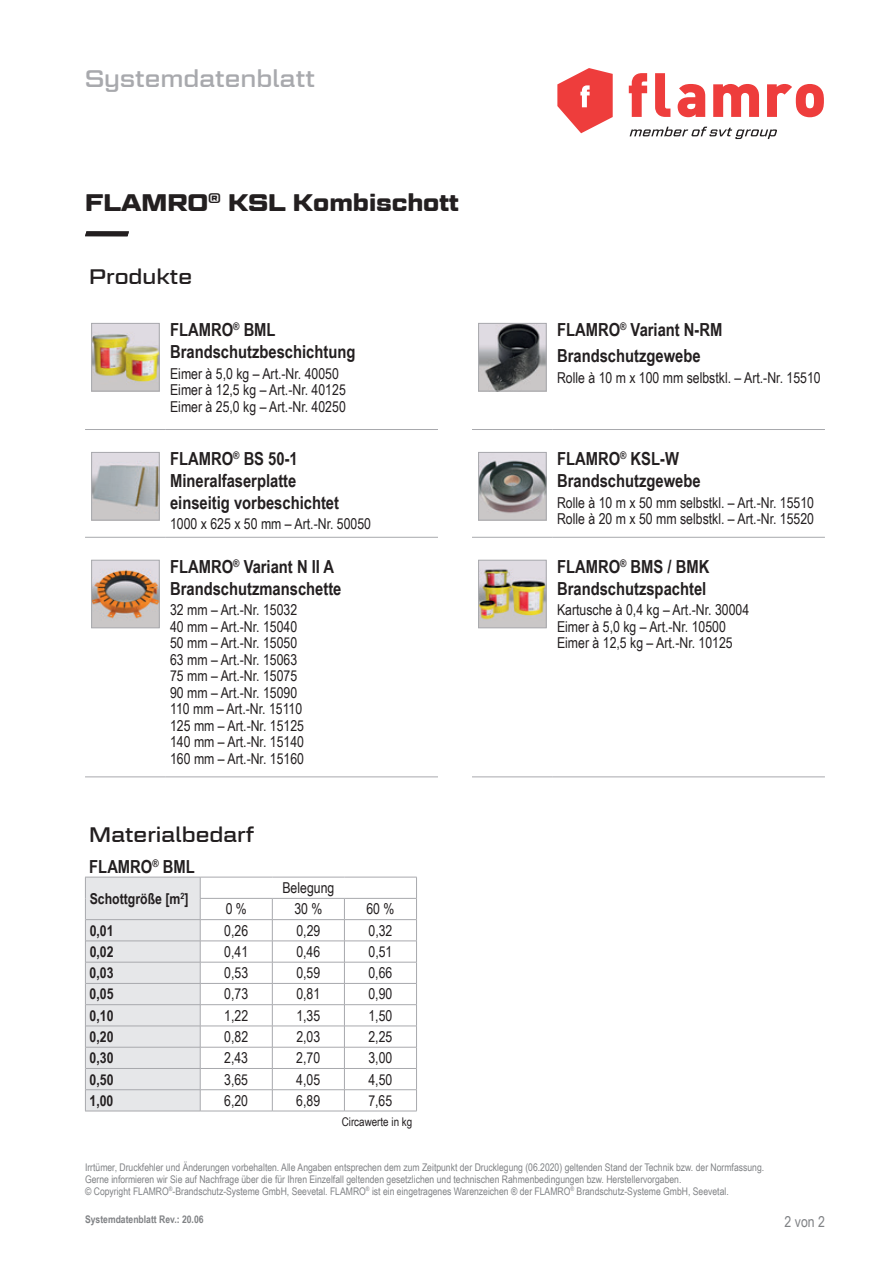
<style>
.page{position:relative;width:893px;height:1263px;background:#fff}
.page>*{position:absolute;margin:0;border:0;box-sizing:border-box;transform-origin:0 0}
.t1{font:700 24px "Geom Graphic";color:#231f20}
.t2{font:24px "Geom Graphic";color:#a8a9ad}
.t3{font:21px "Geom Graphic";color:#231f20}
.t4{font:700 18px/21.6px "Arial Narrow";color:#231f20}
.t5{font:15px/16.5px "Arial Narrow";color:#231f20}
.t6{font:700 15px "Arial Narrow";color:#231f20}
.t7{font:15px "Arial Narrow";color:#808285}
.t8{font:12px "Arial Narrow";color:#231f20}
.t9{font:10.5px/12px "Arial Narrow";color:#808285}
.t10{font:700 10.5px "Arial Narrow";color:#808285}
</style>
<div class="page">
<hr style="left:166px;top:429px;width:272px;height:1px;background:#a8a9ad">
<hr style="left:85px;top:429px;width:81px;height:1px;background:#a8a9ad">
<img style="left:93px;top:325px;width:64px;height:64px">
<div style="left:91px;top:323px;width:68px;height:68px;border:1px solid #a8a9ad"></div>
<hr style="left:472px;top:777px;width:81px;height:1px;background:#a8a9ad">
<hr style="left:553px;top:777px;width:272px;height:1px;background:#a8a9ad">
<img style="left:480px;top:562px;width:64px;height:64px">
<div style="left:478px;top:560px;width:68px;height:68px;border:1px solid #a8a9ad"></div>
<hr style="left:166px;top:537px;width:272px;height:1px;background:#a8a9ad">
<hr style="left:85px;top:537px;width:81px;height:1px;background:#a8a9ad">
<img style="left:93px;top:454px;width:64px;height:64px">
<div style="left:91px;top:452px;width:68px;height:68px;border:1px solid #a8a9ad"></div>
<hr style="left:553px;top:429px;width:272px;height:1px;background:#a8a9ad">
<hr style="left:472px;top:429px;width:81px;height:1px;background:#a8a9ad">
<img style="left:480px;top:325px;width:64px;height:64px">
<div style="left:478px;top:323px;width:68px;height:68px;border:1px solid #a8a9ad"></div>
<hr style="left:166px;top:777px;width:272px;height:1px;background:#a8a9ad">
<hr style="left:85px;top:777px;width:81px;height:1px;background:#a8a9ad">
<img style="left:93px;top:562px;width:64px;height:64px">
<div style="left:91px;top:560px;width:68px;height:68px;border:1px solid #a8a9ad"></div>
<svg style="left:201px;top:897px;width:215px;height:214px"></svg>
<hr style="left:200px;top:898px;width:72px;height:1px;background:#a8a9ad">
<hr style="left:272px;top:898px;width:72px;height:1px;background:#a8a9ad">
<hr style="left:344px;top:898px;width:73px;height:1px;background:#a8a9ad">
<hr style="left:200px;top:919px;width:72px;height:1px;background:#a8a9ad">
<hr style="left:272px;top:919px;width:72px;height:1px;background:#a8a9ad">
<hr style="left:344px;top:919px;width:73px;height:1px;background:#a8a9ad">
<hr style="left:200px;top:941px;width:72px;height:1px;background:#a8a9ad">
<hr style="left:272px;top:941px;width:72px;height:1px;background:#a8a9ad">
<hr style="left:344px;top:941px;width:73px;height:1px;background:#a8a9ad">
<hr style="left:200px;top:962px;width:72px;height:1px;background:#a8a9ad">
<hr style="left:272px;top:962px;width:72px;height:1px;background:#a8a9ad">
<hr style="left:344px;top:962px;width:73px;height:1px;background:#a8a9ad">
<hr style="left:200px;top:983px;width:72px;height:1px;background:#a8a9ad">
<hr style="left:272px;top:983px;width:72px;height:1px;background:#a8a9ad">
<hr style="left:344px;top:983px;width:73px;height:1px;background:#a8a9ad">
<hr style="left:200px;top:1004px;width:72px;height:1px;background:#a8a9ad">
<hr style="left:272px;top:1004px;width:72px;height:1px;background:#a8a9ad">
<hr style="left:344px;top:1004px;width:73px;height:1px;background:#a8a9ad">
<hr style="left:200px;top:1026px;width:72px;height:1px;background:#a8a9ad">
<hr style="left:272px;top:1026px;width:72px;height:1px;background:#a8a9ad">
<hr style="left:344px;top:1026px;width:73px;height:1px;background:#a8a9ad">
<hr style="left:200px;top:1047px;width:72px;height:1px;background:#a8a9ad">
<hr style="left:272px;top:1047px;width:72px;height:1px;background:#a8a9ad">
<hr style="left:344px;top:1047px;width:73px;height:1px;background:#a8a9ad">
<hr style="left:200px;top:1068px;width:72px;height:1px;background:#a8a9ad">
<hr style="left:272px;top:1068px;width:72px;height:1px;background:#a8a9ad">
<hr style="left:344px;top:1068px;width:73px;height:1px;background:#a8a9ad">
<svg style="left:272px;top:898px;width:1px;height:213px"></svg>
<svg style="left:344px;top:898px;width:1px;height:213px"></svg>
<hr style="left:200px;top:877px;width:72px;height:1px;background:#a8a9ad">
<hr style="left:272px;top:877px;width:72px;height:1px;background:#a8a9ad">
<hr style="left:344px;top:877px;width:73px;height:1px;background:#a8a9ad">
<hr style="left:85px;top:1111px;width:115px;height:1px;background:#a8a9ad">
<hr style="left:200px;top:1089px;width:72px;height:1px;background:#a8a9ad">
<svg style="left:85px;top:877px;width:116px;height:234px;background:#e2e3e5"></svg>
<hr style="left:272px;top:1089px;width:72px;height:1px;background:#a8a9ad">
<hr style="left:344px;top:1089px;width:73px;height:1px;background:#a8a9ad">
<svg style="left:416px;top:877px;width:1px;height:234px"></svg>
<hr style="left:200px;top:1111px;width:72px;height:1px;background:#a8a9ad">
<hr style="left:272px;top:1111px;width:72px;height:1px;background:#a8a9ad">
<hr style="left:344px;top:1111px;width:73px;height:1px;background:#a8a9ad">
<hr style="left:553px;top:537px;width:272px;height:1px;background:#a8a9ad">
<hr style="left:472px;top:537px;width:81px;height:1px;background:#a8a9ad">
<img style="left:480px;top:454px;width:64px;height:64px">
<div style="left:478px;top:452px;width:68px;height:68px;border:1px solid #a8a9ad"></div>
<svg style="left:629px;top:73px;width:18px;height:44px"></svg>
<svg style="left:655px;top:73px;width:15px;height:44px"></svg>
<svg style="left:678px;top:84px;width:27px;height:33px"></svg>
<svg style="left:713px;top:84px;width:46px;height:33px"></svg>
<svg style="left:767px;top:84px;width:57px;height:33px"></svg>
<svg style="left:557px;top:68px;width:56px;height:65px"></svg>
<svg style="left:630px;top:127px;width:147px;height:12px"></svg>
<svg style="left:85px;top:231px;width:44px;height:5px"></svg>
<h1 class="t2" style="left:85px;top:63px;width:232px">Systemdatenblatt</h1>
<h1 class="t1" style="left:85px;top:188px;width:376px">FLAMRO<sup>®</sup> KSL Kombischott</h1>
<h2 class="t3" style="left:89px;top:264px;width:104px">Produkte</h2>
<p class="t4" style="left:170px;top:318px;width:187px">FLAMRO<sup>®</sup> BML<br>Brandschutzbeschichtung</p>
<p class="t5" style="left:170px;top:365px;width:177px">Eimer à 5,0 kg – Art.-Nr. 40050<br>Eimer à 12,5 kg – Art.-Nr. 40125<br>Eimer à 25,0 kg – Art.-Nr. 40250</p>
<p class="t4" style="left:170px;top:447px;width:170px">FLAMRO<sup>®</sup> BS 50-1<br>Mineralfaserplatte einseitig vorbeschichtet</p>
<p class="t5" style="left:170px;top:515px;width:203px">1000 x 625 x 50 mm – Art.-Nr. 50050</p>
<p class="t4" style="left:170px;top:555px;width:173px">FLAMRO<sup>®</sup> Variant N II A<br>Brandschutzmanschette</p>
<p class="t5" style="left:170px;top:601px;width:136px">32 mm – Art.-Nr. 15032<br>40 mm – Art.-Nr. 15040<br>50 mm – Art.-Nr. 15050<br>63 mm – Art.-Nr. 15063<br>75 mm – Art.-Nr. 15075<br>90 mm – Art.-Nr. 15090<br>110 mm – Art.-Nr. 15110<br>125 mm – Art.-Nr. 15125<br>140 mm – Art.-Nr. 15140<br>160 mm – Art.-Nr. 15160</p>
<h2 class="t3" style="left:89px;top:821px;width:167px">Materialbedarf</h2>
<p class="t4" style="left:89px;top:855px;width:107px">FLAMRO<sup>®</sup> BML</p>
<p class="t6" style="left:90px;top:887px;width:100px">Schottgröße [m<sup>2</sup>]</p>
<p class="t5" style="left:282px;top:879px;width:53px">Belegung</p>
<p class="t5" style="left:226px;top:900px;width:23px">0 %</p>
<p class="t5" style="left:294px;top:900px;width:30px">30 %</p>
<p class="t5" style="left:366px;top:900px;width:30px">60 %</p>
<p class="t6" style="left:90px;top:919px;width:25px">0,01</p>
<p class="t5" style="left:224px;top:922px;width:25px">0,26</p>
<p class="t5" style="left:296px;top:922px;width:25px">0,29</p>
<p class="t5" style="left:368px;top:922px;width:25px">0,32</p>
<p class="t6" style="left:90px;top:940px;width:25px">0,02</p>
<p class="t5" style="left:224px;top:943px;width:25px">0,41</p>
<p class="t5" style="left:296px;top:943px;width:25px">0,46</p>
<p class="t5" style="left:368px;top:943px;width:25px">0,51</p>
<p class="t6" style="left:90px;top:961px;width:25px">0,03</p>
<p class="t5" style="left:224px;top:964px;width:25px">0,53</p>
<p class="t5" style="left:296px;top:964px;width:25px">0,59</p>
<p class="t5" style="left:368px;top:964px;width:25px">0,66</p>
<p class="t6" style="left:90px;top:983px;width:25px">0,05</p>
<p class="t5" style="left:224px;top:985px;width:25px">0,73</p>
<p class="t5" style="left:296px;top:985px;width:25px">0,81</p>
<p class="t5" style="left:368px;top:985px;width:25px">0,90</p>
<p class="t6" style="left:90px;top:1004px;width:25px">0,10</p>
<p class="t5" style="left:224px;top:1007px;width:25px">1,22</p>
<p class="t5" style="left:296px;top:1007px;width:25px">1,35</p>
<p class="t5" style="left:368px;top:1007px;width:25px">1,50</p>
<p class="t6" style="left:90px;top:1025px;width:25px">0,20</p>
<p class="t5" style="left:224px;top:1028px;width:25px">0,82</p>
<p class="t5" style="left:296px;top:1028px;width:25px">2,03</p>
<p class="t5" style="left:368px;top:1028px;width:25px">2,25</p>
<p class="t6" style="left:90px;top:1046px;width:25px">0,30</p>
<p class="t5" style="left:224px;top:1049px;width:25px">2,43</p>
<p class="t5" style="left:296px;top:1049px;width:25px">2,70</p>
<p class="t5" style="left:368px;top:1049px;width:25px">3,00</p>
<p class="t6" style="left:90px;top:1068px;width:25px">0,50</p>
<p class="t5" style="left:224px;top:1070px;width:25px">3,65</p>
<p class="t5" style="left:296px;top:1070px;width:25px">4,05</p>
<p class="t5" style="left:368px;top:1070px;width:25px">4,50</p>
<p class="t6" style="left:90px;top:1089px;width:25px">1,00</p>
<p class="t5" style="left:224px;top:1092px;width:25px">6,20</p>
<p class="t5" style="left:296px;top:1092px;width:25px">6,89</p>
<p class="t5" style="left:368px;top:1092px;width:25px">7,65</p>
<p class="t8" style="left:342px;top:1113px;width:72px">Circawerte in kg</p>
<p class="t4" style="left:557px;top:316px;width:167px;line-height:25.8px">FLAMRO<sup>®</sup> Variant N-RM<br>Brandschutzgewebe</p>
<p class="t5" style="left:557px;top:369px;width:265px">Rolle à 10 m x 100 mm selbstkl. – Art.-Nr. 15510</p>
<p class="t4" style="left:557px;top:447px;width:145px">FLAMRO<sup>®</sup> KSL-W<br>Brandschutzgewebe</p>
<p class="t5" style="left:557px;top:494px;width:259px">Rolle à 10 m x 50 mm selbstkl. – Art.-Nr. 15510<br>Rolle à 20 m x 50 mm selbstkl. – Art.-Nr. 15520</p>
<p class="t4" style="left:557px;top:555px;width:154px">FLAMRO<sup>®</sup> BMS / BMK<br>Brandschutzspachtel</p>
<p class="t5" style="left:557px;top:601px;width:194px">Kartusche à 0,4 kg – Art.-Nr. 30004<br>Eimer à 5,0 kg – Art.-Nr. 10500<br>Eimer à 12,5 kg – Art.-Nr. 10125</p>
<p class="t9" style="left:85px;top:1161px;width:681px">Irrtümer, Druckfehler und Änderungen vorbehalten. Alle Angaben entsprechen dem zum Zeitpunkt der Drucklegung (06.2020) geltenden Stand der Technik bzw. der Normfassung.<br>Gerne informieren wir Sie auf Nachfrage über die für Ihren Einzelfall geltenden gesetzlichen und technischen Rahmenbedingungen bzw. Herstellervorgaben.<br>© Copyright FLAMRO<sup>®</sup>-Brandschutz-Systeme GmbH, Seevetal. FLAMRO<sup>®</sup> ist ein eingetragenes Warenzeichen ® der FLAMRO<sup>®</sup> Brandschutz-Systeme GmbH, Seevetal.</p>
<p class="t10" style="left:85px;top:1212px;width:120px">Systemdatenblatt Rev.: 20.06</p>
<p class="t7" style="left:785px;top:1210px;width:42px">2 von 2</p>
</div>
